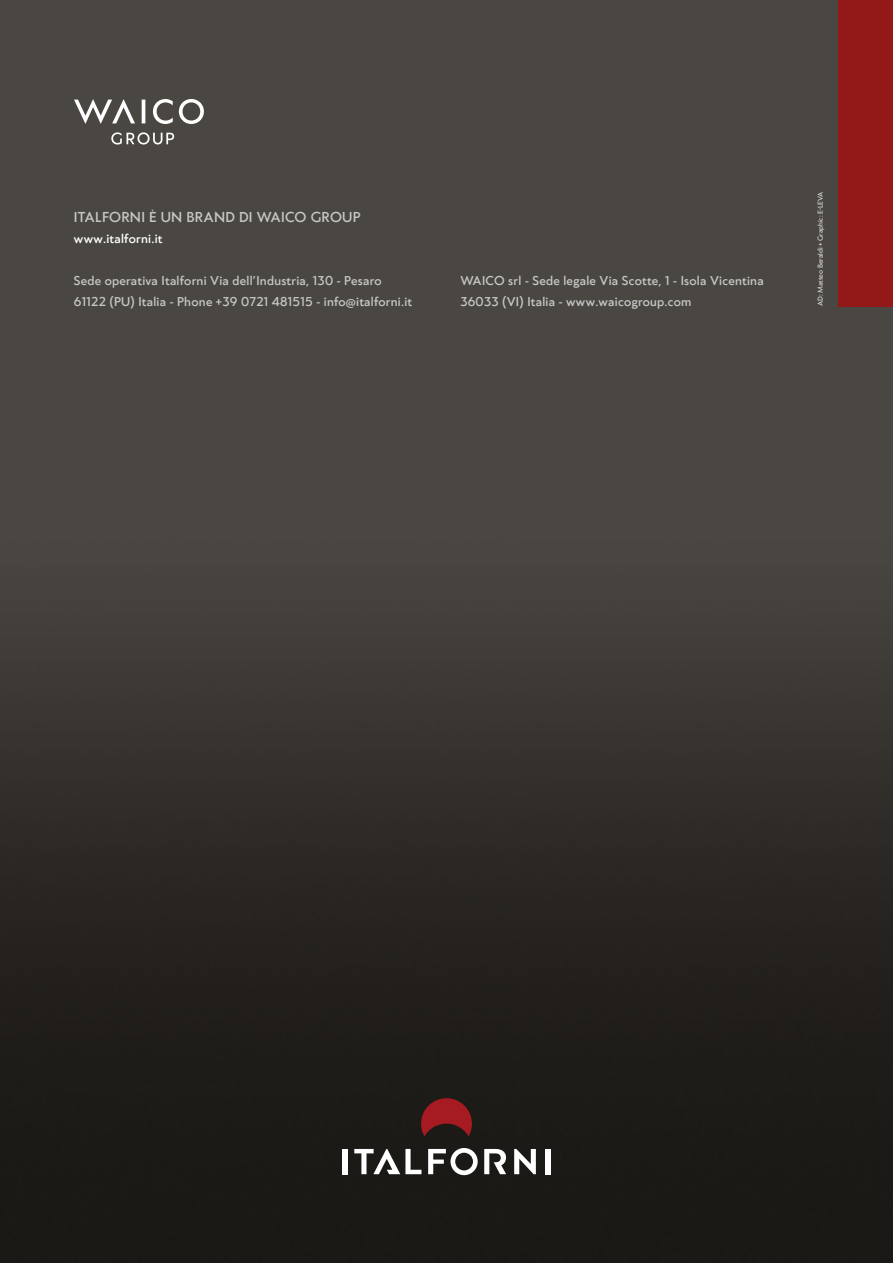
<style>
.page{position:relative;width:893px;height:1263px;background:#fff}
.page>*{position:absolute;margin:0;border:0;box-sizing:border-box;transform-origin:0 0}
.t1{font:500 13.5px "Klein";letter-spacing:.02em;color:#c6c6c6}
.t2{font:500 12px/21px "Klein";letter-spacing:.02em;color:#c6c6c6}
.t3{font:500 12px "Klein";letter-spacing:.02em;color:#fff}
.t4{font:500 6.75px "Klein";letter-spacing:-.01em;color:#fff}
</style>
<div class="page">
<img style="left:0;top:0;width:893px;height:1263px">
<div style="left:342px;top:1149px;width:6px;height:25px;background:#fff"></div>
<svg style="left:354px;top:1149px;width:67px;height:25px"></svg>
<svg style="left:514px;top:1149px;width:22px;height:25px"></svg>
<div style="left:545px;top:1149px;width:5px;height:25px;background:#fff"></div>
<svg style="left:428px;top:1148px;width:50px;height:27px"></svg>
<svg style="left:484px;top:1149px;width:22px;height:25px"></svg>
<svg style="left:421px;top:1098px;width:51px;height:38px;background:#731a1d"></svg>
<div style="left:839px;top:0;width:54px;height:306px;background:#931918"></div>
<svg style="left:74px;top:99px;width:130px;height:46px;background:#6d6b67"></svg>
<p class="t1" style="left:74px;top:207px;width:288px">ITALFORNI È UN BRAND DI WAICO GROUP</p>
<p class="t3" style="left:74px;top:230px;width:90px">www.italforni.it</p>
<p class="t2" style="left:74px;top:270px;width:340px">Sede operativa Italforni Via dell’Industria, 130 - Pesaro<br>61122 (PU) Italia - Phone +39 0721 481515 - info@italforni.it</p>
<p class="t2" style="left:460px;top:270px;width:305px">WAICO srl - Sede legale Via Scotte, 1 - Isola Vicentina<br>36033 (VI) Italia - www.waicogroup.com</p>
<p class="t4" style="left:815px;top:306px;width:116px;rotate:-90deg">AD: Matteo Beraldi + Graphic: E-LEVA</p>
</div>
